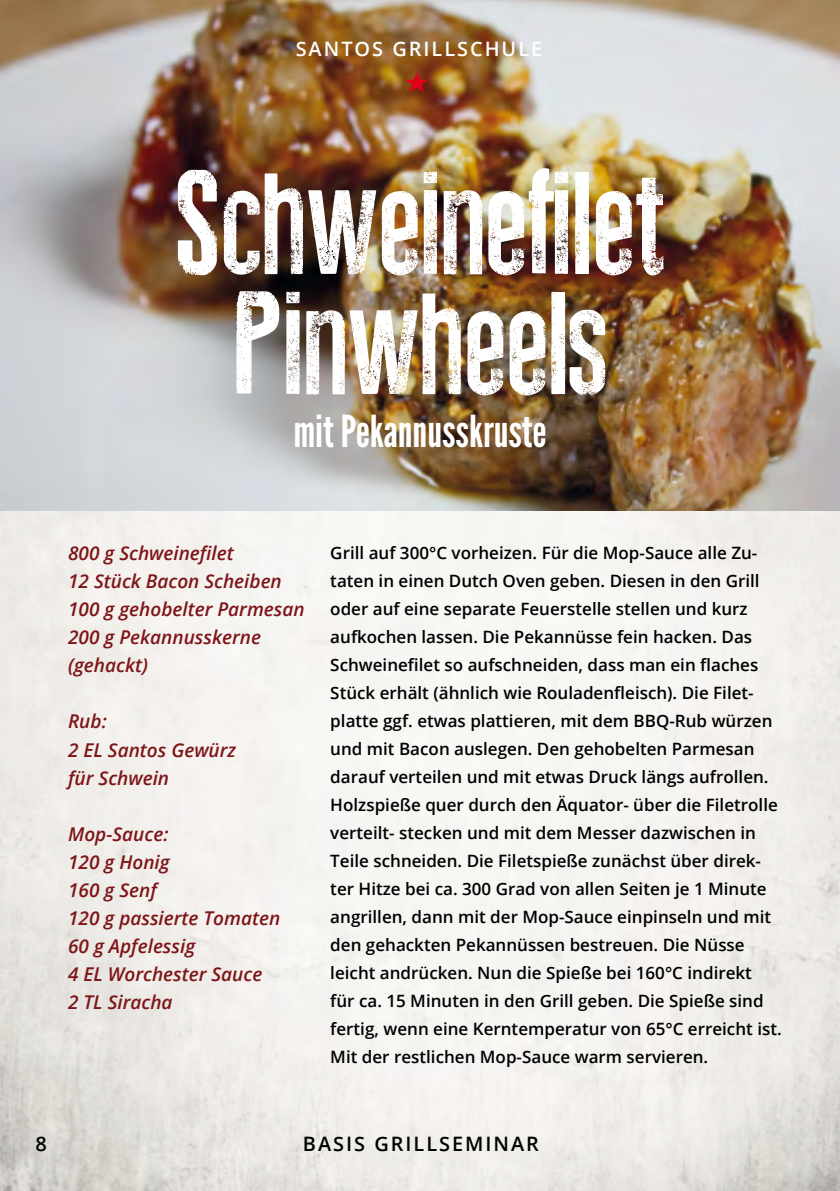
<style>
.page{position:relative;width:840px;height:1191px;background:#fff}
.page>*{position:absolute;margin:0;border:0;box-sizing:border-box;transform-origin:0 0}
.t1{font:146px/120px "Press Feeling Eroded";color:#fff;text-align:center}
.t2{font:44px "League Gothic";color:#fff}
.t3{font:600 20px "Open Sans";color:#000}
.t4{font:600 19.8px "Open Sans";letter-spacing:.1em;color:#000}
.t5{font:600 19.8px "Open Sans";letter-spacing:.1em;color:#fff}
.t6{font:italic 600 19px/28px "Open Sans";color:#7e1518}
.t7{font:600 17px/28px "Open Sans";color:#000}
</style>
<div class="page">
<img style="left:0;top:510px;width:839px;height:681px">
<img style="left:0;top:0;width:839px;height:510px">
<svg style="left:404px;top:72px;width:24px;height:20px"></svg>
<p class="t5" style="left:295px;top:36px;width:248px">SANTOS GRILLSCHULE</p>
<h1 class="t1" style="left:175px;top:165px;width:491px">Schweinefilet<br>Pinwheels</h1>
<h2 class="t2" style="left:293px;top:405px;width:255px">mit Pekannusskruste</h2>
<p class="t6" style="left:68px;top:539px;width:238px">800 g Schweinefilet<br>12 Stück Bacon Scheiben<br>100 g gehobelter Parmesan<br>200 g Pekannusskerne (gehackt)</p>
<p class="t6" style="left:68px;top:707px;width:169px">Rub:<br>2 EL Santos Gewürz für Schwein</p>
<p class="t6" style="left:68px;top:819px;width:213px">Mop-Sauce:<br>120 g Honig<br>160 g Senf<br>120 g passierte Tomaten<br>60 g Apfelessig<br>4 EL Worchester Sauce<br>2 TL Siracha</p>
<p class="t7" style="left:330px;top:538px;width:452px">Grill auf 300°C vorheizen. Für die Mop-Sauce alle Zu&shy;taten in einen Dutch Oven geben. Diesen in den Grill oder auf eine separate Feuerstelle stellen und kurz aufkochen lassen. Die Pekannüsse fein hacken. Das Schweinefilet so aufschneiden, dass man ein flaches Stück erhält (ähnlich wie Rouladenfleisch). Die Filet&shy;platte ggf. etwas plattieren, mit dem BBQ-Rub würzen und mit Bacon auslegen. Den gehobelten Parmesan darauf verteilen und mit etwas Druck längs aufrollen.<br>Holzspieße quer durch den Äquator- über die Filetrolle verteilt- stecken und mit dem Messer dazwischen in Teile schneiden. Die Filetspieße zunächst über direk&shy;ter Hitze bei ca. 300 Grad von allen Seiten je 1 Minute angrillen, dann mit der Mop-Sauce einpinseln und mit den gehackten Pekannüssen bestreuen. Die Nüsse leicht andrücken. Nun die Spieße bei 160°C indirekt<br>für ca. 15 Minuten in den Grill geben. Die Spieße sind fertig, wenn eine Kerntemperatur von 65°C erreicht ist.<br>Mit der restlichen Mop-Sauce warm servieren.</p>
<p class="t3" style="left:35px;top:1130px;width:13px">8</p>
<p class="t4" style="left:303px;top:1130px;width:237px">BASIS GRILLSEMINAR</p>
</div>
